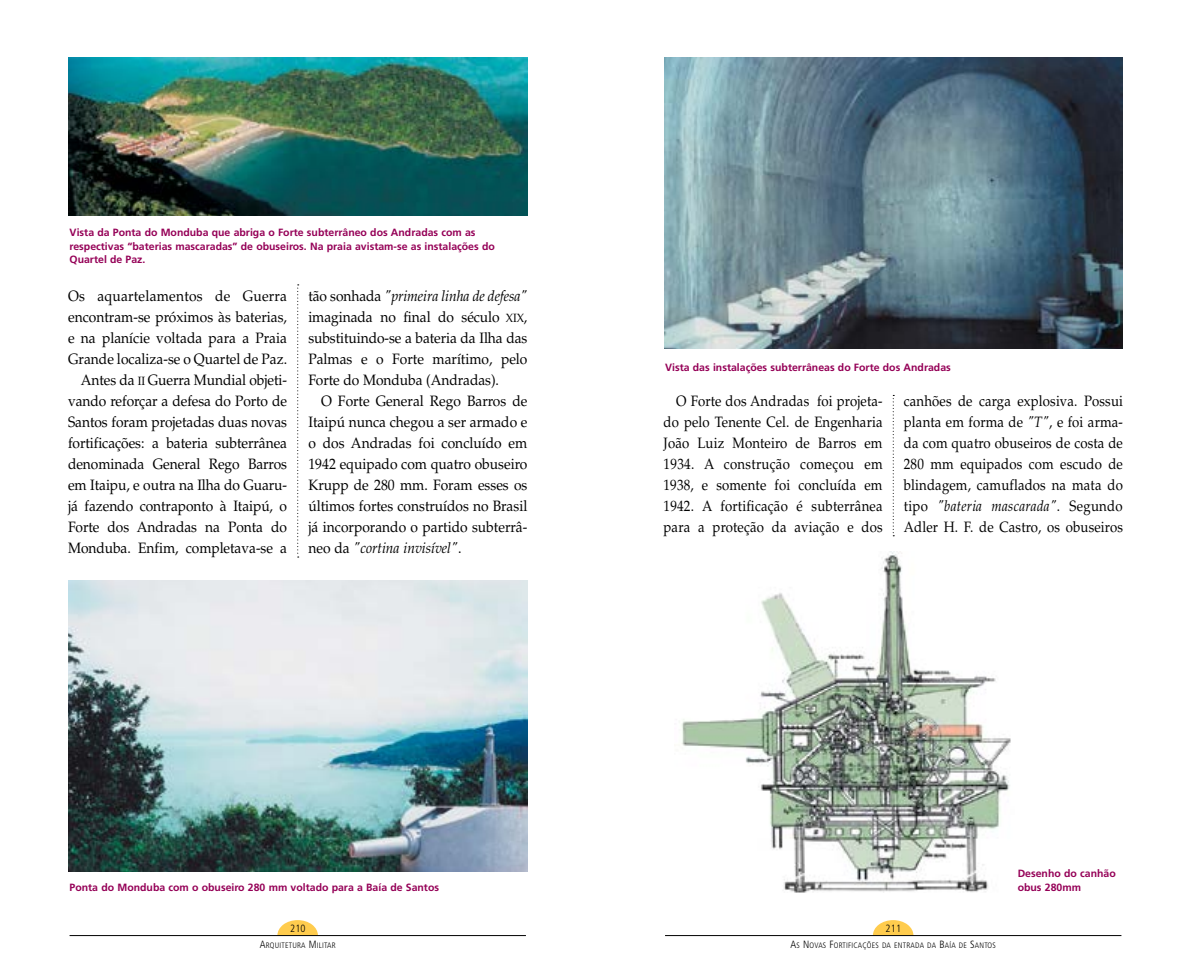
<style>
.page{position:relative;width:1191px;height:978px;background:#fff}
.page>*{position:absolute;margin:0;border:0;box-sizing:border-box;transform-origin:0 0}
.t1{font:15px/21px "Palatino LT Std";color:#000;text-align:justify;scale:.92 1}
.t2{font:15px/21px "Palatino LT Std";color:#000;text-align:justify;scale:.88 1}
.t3{font:700 10.5px/13.5px "Frutiger LT Std";color:#950057}
.t4{font:300 condensed 10.5px "Frutiger LT Std";letter-spacing:.02em;color:#000}
.t5{font:300 condensed 7.8px "Frutiger LT Std";letter-spacing:.025em;color:#000}
.s1{font-size:12px}
.s2{font-style:italic}
.s3{font-size:10.5px}
</style>
<div class="page">
<svg style="left:873px;top:920px;width:40px;height:15px"></svg>
<svg style="left:277px;top:920px;width:41px;height:15px"></svg>
<hr style="left:665px;top:935px;width:456px;height:1px;background:#000">
<hr style="left:70px;top:935px;width:456px;height:1px;background:#000">
<svg style="left:892px;top:395px;width:2px;height:141px"></svg>
<img style="left:665px;top:57px;width:457px;height:292px">
<img style="left:681px;top:551px;width:330px;height:341px">
<svg style="left:297px;top:284px;width:2px;height:274px"></svg>
<img style="left:68px;top:581px;width:459px;height:290px">
<img style="left:68px;top:58px;width:459px;height:158px">
<p class="t3" style="left:70px;top:226px;width:427px">Vista da Ponta do Monduba que abriga o Forte subterrâneo dos Andradas com as respectivas “baterias mascaradas” de obuseiros. Na praia avistam-se as instalações do<br>Quartel de Paz.</p>
<p class="t1" style="left:68px;top:286px;width:240px;text-align:right">Os aquartelamentos de Guerra encontram-se próximos às baterias, e na planície voltada para a Praia Grande localiza-se o Quartel de Paz.<br>Antes da <span class="s1">II</span> Guerra Mundial objeti&shy;vando reforçar a defesa do Porto de Santos foram projetadas duas novas fortificações: a bateria subterrânea denominada General Rego Barros em Itaipu, e outra na Ilha do Guaru&shy;já fazendo contraponto à Itaipú, o Forte dos Andradas na Ponta do Monduba. Enfim, completava-se a</p>
<p class="t1" style="left:308px;top:286px;width:240px">tão sonhada <span class="s2">"primeira linha de defesa" </span>imaginada no final do século <span class="s1">XIX</span>, substituindo-se a bateria da Ilha das Palmas e o Forte marítimo, pelo Forte do Monduba (Andradas).</p>
<p class="t1" style="left:308px;top:391px;width:240px;text-indent:13px">O Forte General Rego Barros de Itaipú nunca chegou a ser armado e o dos Andradas foi concluído em 1942 equipado com quatro obuseiro Krupp de 280 mm. Foram esses os últimos fortes construídos no Brasil já incorporando o partido subterrâ&shy;neo da <span class="s2">"cortina invisível"</span>.</p>
<p class="t3" style="left:70px;top:880px;width:371px">Ponta do Monduba com o obuseiro 280 mm voltado para a Baía de Santos</p>
<p class="t4" style="left:290px;top:923px;width:17px">210</p>
<p class="t5" style="left:260px;top:941px;width:77px"><span class="s3">A</span>RQUITETURA <span class="s3">M</span>ILITAR</p>
<p class="t3" style="left:665px;top:360px;width:287px">Vista das instalações subterrâneas do Forte dos Andradas</p>
<p class="t2" style="left:663px;top:391px;width:250px;text-indent:13px">O Forte dos Andradas foi projeta&shy;do pelo Tenente Cel. de Engenharia João Luiz Monteiro de Barros em 1934. A construção começou em 1938, e somente foi concluída em 1942. A fortificação é subterrânea para a proteção da aviação e dos</p>
<p class="t2" style="left:904px;top:391px;width:250px">canhões de carga explosiva. Possui planta em forma de <span class="s2">"T"</span>, e foi arma&shy;da com quatro obuseiros de costa de 280 mm equipados com escudo de blindagem, camuflados na mata do tipo <span class="s2">"bateria mascarada"</span>. Segundo Adler H. F. de Castro, os obuseiros</p>
<p class="t4" style="left:885px;top:923px;width:17px">211</p>
<p class="t5" style="left:790px;top:941px;width:207px"><span class="s3">A</span>S <span class="s3">N</span>OVAS <span class="s3">F</span>ORTIFICAÇÕES DA ENTRADA DA <span class="s3">B</span>AÍA DE <span class="s3">S</span>ANTOS</p>
<p class="t3" style="left:1017px;top:867px;width:100px">Desenho do canhão obus 280mm</p>
</div>
